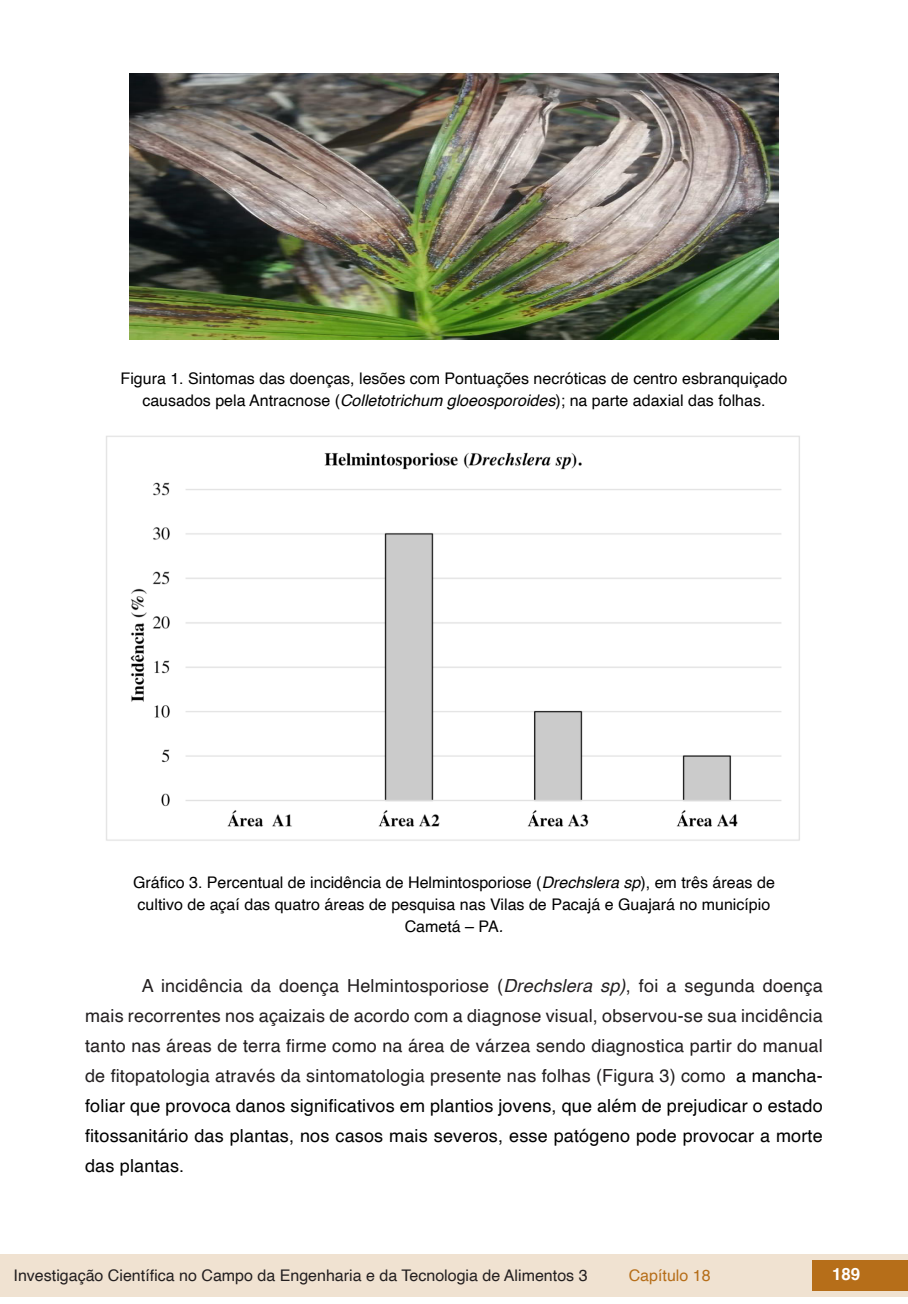
<style>
.page{position:relative;width:908px;height:1304px;background:#fff}
.page>*{position:absolute;margin:0;border:0;box-sizing:border-box;transform-origin:0 0}
.txt{font:18px/30px "Helvetica";letter-spacing:.01em;color:#231f20;text-align:justify}
.t1{font:700 16.8px "Helvetica";color:#fff}
.info_tab_graf_imag{font:16px/22px "Helvetica";color:#000;text-align:center}
.t2{font:16px "Helvetica";color:#231f20}
.t3{font:16px "Helvetica";color:#b66e19}
.s1{font-style:italic}
.s2{color:#000}
</style>
<div class="page">
<div style="left:0;top:1254px;width:906px;height:43px;background:#f0e2d1"></div>
<div style="left:812px;top:1261px;width:95px;height:30px;background:#b66e19"></div>
<img style="left:130px;top:74px;width:648px;height:266px">
<img style="left:106px;top:436px;width:694px;height:405px">
<p class="info_tab_graf_imag" style="left:120px;top:368px;width:668px">Figura 1. Sintomas das doenças, lesões com Pontuações necróticas de centro esbranquiçado causados pela Antracnose (<span class="s1">Colletotrichum gloeosporoides</span>); na parte adaxial das folhas.</p>
<p class="info_tab_graf_imag" style="left:133px;top:872px;width:643px">Gráfico 3. Percentual de incidência de Helmintosporiose (<span class="s1">Drechslera sp</span>), em três áreas de cultivo de açaí das quatro áreas de pesquisa nas Vilas de Pacajá e Guajará no município<br>Cametá – PA<span class="s1">.</span></p>
<p class="txt" style="left:85px;top:971px;width:738px;text-indent:57px">A incidência da doença Helmintosporiose (<span class="s1">Drechslera sp)</span>, foi a segunda doença mais recorrentes nos açaizais de acordo com a diagnose visual, observou-se sua incidência tanto nas áreas de terra firme como na área de várzea sendo diagnostica partir do manual de fitopatologia através da sintomatologia presente nas folhas (Figura 3) como <span class="s2">a mancha&shy;foliar que provoca danos significativos em plantios jovens, que além de prejudicar o estado fitossanitário das plantas, nos casos mais severos, esse patógeno pode provocar a morte das plantas.</span></p>
<p class="t2" style="left:14px;top:1263px;width:575px">Investigação Científica no Campo da Engenharia e da Tecnologia de Alimentos 3</p>
<p class="t3" style="left:628px;top:1263px;width:83px">Capítulo 18</p>
<p class="t1" style="left:831px;top:1261px;width:30px">189</p>
</div>
